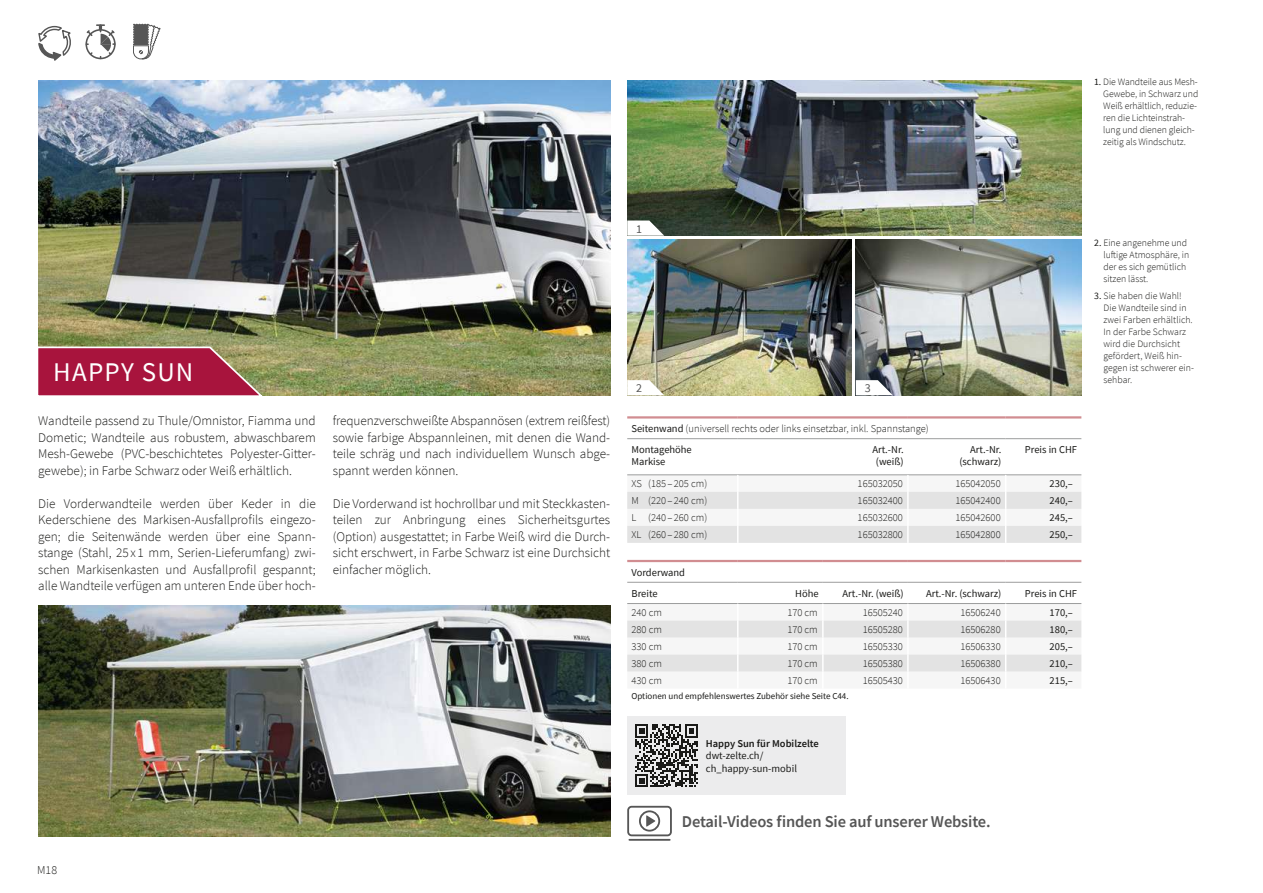
<style>
.page{position:relative;width:1263px;height:893px;background:#fff}
.page>*{position:absolute;margin:0;border:0;box-sizing:border-box;transform-origin:0 0}
.t1{font:27px "Source Sans Pro";letter-spacing:.045em;color:#fff}
.t2{font:600 16.5px "Source Sans Pro";letter-spacing:-.01em;color:#565656}
.t3{font:300 13.2px/16.5px "Source Sans Pro";color:#1a1a18;text-align:justify}
.t4{font:12px "Source Sans Pro";color:#565656}
.t5{font:300 12px "Source Sans Pro";color:#1a1a18}
.t6{font:300 10.5px/20.4px "Source Sans Pro";color:#1a1a18}
.t7{font:10.5px/12px "Source Sans Pro";color:#1a1a18}
.t8{font:600 10.5px "Source Sans Pro";color:#1a1a18}
.t9{font:300 9.75px/12px "Source Sans Pro";color:#1a1a18}
.t10{font:9px "Source Sans Pro";color:#1a1a18}
.s1{font-weight:400}
</style>
<div class="page">
<img style="left:38px;top:80px;width:572px;height:315px">
<img style="left:627px;top:80px;width:454px;height:156px">
<img style="left:627px;top:240px;width:224px;height:155px">
<img style="left:856px;top:240px;width:225px;height:155px">
<img style="left:38px;top:605px;width:572px;height:231px">
<svg style="left:38px;top:346px;width:228px;height:50px"></svg>
<svg style="left:38px;top:26px;width:33px;height:35px"></svg>
<div style="left:85px;top:29px;width:31px;height:30px;border:2px solid #565656;border-radius:50%"></div>
<svg style="left:85px;top:24px;width:31px;height:34px"></svg>
<svg style="left:133px;top:24px;width:27px;height:35px"></svg>
<div style="left:627px;top:716px;width:219px;height:79px;background:#ececed"></div>
<svg style="left:627px;top:221px;width:37px;height:15px"></svg>
<svg style="left:627px;top:380px;width:37px;height:15px"></svg>
<svg style="left:856px;top:380px;width:37px;height:15px"></svg>
<div style="left:627px;top:806px;width:45px;height:30px;border:2px solid #565656;border-radius:3px"></div>
<div style="left:639px;top:810px;width:21px;height:22px;border:2px solid #565656;border-radius:50%"></div>
<svg style="left:646px;top:815px;width:9px;height:12px"></svg>
<hr style="left:629px;top:839px;width:41px;height:2px;background:#565656">
<svg style="left:635px;top:724px;width:63px;height:63px"></svg>
<svg style="left:627px;top:475px;width:454px;height:68px"></svg>
<hr style="left:627px;top:438px;width:111px;height:1px;background:#9c9d9d">
<hr style="left:738px;top:438px;width:170px;height:1px;background:#9c9d9d">
<hr style="left:908px;top:438px;width:98px;height:1px;background:#9c9d9d">
<hr style="left:1006px;top:438px;width:75px;height:1px;background:#9c9d9d">
<hr style="left:627px;top:416px;width:111px;height:3px;background:#d18d91">
<hr style="left:738px;top:416px;width:170px;height:3px;background:#d18d91">
<hr style="left:908px;top:416px;width:98px;height:3px;background:#d18d91">
<hr style="left:1006px;top:416px;width:75px;height:3px;background:#d18d91">
<svg style="left:627px;top:603px;width:454px;height:69px"></svg>
<hr style="left:627px;top:582px;width:111px;height:1px;background:#9c9d9d">
<hr style="left:738px;top:582px;width:85px;height:1px;background:#9c9d9d">
<hr style="left:823px;top:582px;width:85px;height:1px;background:#9c9d9d">
<hr style="left:908px;top:582px;width:98px;height:1px;background:#9c9d9d">
<hr style="left:1006px;top:582px;width:75px;height:1px;background:#9c9d9d">
<hr style="left:627px;top:560px;width:111px;height:2px;background:#d18d91">
<hr style="left:738px;top:560px;width:85px;height:2px;background:#d18d91">
<hr style="left:823px;top:560px;width:85px;height:2px;background:#d18d91">
<hr style="left:908px;top:560px;width:98px;height:2px;background:#d18d91">
<hr style="left:1006px;top:560px;width:75px;height:2px;background:#d18d91">
<p class="t9" style="left:1103px;top:75px;width:97px;text-indent:-9px"><span class="s1">1.</span> Die Wandteile aus Mesh-<br>Gewebe, in Schwarz und<br>Weiß erhältlich, reduzie&shy;ren die Lichteinstrah&shy;lung und dienen gleich&shy;zeitig als Windschutz.</p>
<h1 class="t1" style="left:53px;top:355px;width:142px">HAPPY SUN</h1>
<p class="t3" style="left:38px;top:412px;width:279px">Wandteile passend zu Thule/Omnistor, Fiamma und Dometic; Wandteile aus robustem, abwaschbarem Mesh-Gewebe (PVC-beschichtetes Polyester-Gitter&shy;gewebe); in Farbe Schwarz oder Weiß erhältlich.</p>
<p class="t3" style="left:38px;top:495px;width:279px">Die Vorderwandteile werden über Keder in die Kederschiene des Markisen-Ausfallprofils eingezo&shy;gen; die Seitenwände werden über eine Spann&shy;stange (Stahl, 25 x 1 mm, Serien-Lieferumfang) zwi&shy;schen Markisenkasten und Ausfallprofil gespannt; alle Wandteile verfügen am unteren Ende über hoch-</p>
<p class="t3" style="left:333px;top:412px;width:279px">frequenzverschweißte Abspannösen (extrem reißfest) sowie farbige Abspannleinen, mit denen die Wand&shy;teile schräg und nach individuellem Wunsch abge&shy;spannt werden können.</p>
<p class="t3" style="left:333px;top:495px;width:279px">Die Vorderwand ist hochrollbar und mit Steckkasten&shy;teilen zur Anbringung eines Sicherheitsgurtes (Option) ausgestattet; in Farbe Weiß wird die Durch&shy;sicht erschwert, in Farbe Schwarz ist eine Durchsicht einfacher möglich.</p>
<p class="t5" style="left:37px;top:862px;width:21px">M18</p>
<p class="t4" style="left:636px;top:221px;width:7px">1</p>
<p class="t4" style="left:636px;top:381px;width:7px">2</p>
<p class="t4" style="left:865px;top:381px;width:7px">3</p>
<p class="t6" style="left:631px;top:419px;width:299px"><span class="s1">Seitenwand</span> (universell rechts oder links einsetzbar, inkl. Spannstange)<br><span class="s1">Montagehöhe</span></p>
<p class="t7" style="left:631px;top:455px;width:35px">Markise</p>
<p class="t7" style="left:872px;top:443px;width:33px;text-align:center">Art.-Nr. (weiß)</p>
<p class="t7" style="left:959px;top:443px;width:44px;text-align:right">Art.-Nr. (schwarz)</p>
<p class="t7" style="left:1025px;top:443px;width:54px">Preis in CHF</p>
<p class="t6" style="left:631px;top:474px;width:77px">XS (185 – 205 cm)</p>
<p class="t6" style="left:858px;top:474px;width:47px">165032050</p>
<p class="t6" style="left:955px;top:474px;width:47px">165042050</p>
<p class="t7" style="left:1049px;top:478px;width:25px">230,–</p>
<p class="t6" style="left:631px;top:491px;width:77px">M (220 – 240 cm)</p>
<p class="t6" style="left:858px;top:491px;width:47px">165032400</p>
<p class="t6" style="left:955px;top:491px;width:47px">165042400</p>
<p class="t7" style="left:1049px;top:495px;width:25px">240,–</p>
<p class="t6" style="left:631px;top:508px;width:77px">L (240 – 260 cm)</p>
<p class="t6" style="left:858px;top:508px;width:47px">165032600</p>
<p class="t6" style="left:955px;top:508px;width:47px">165042600</p>
<p class="t7" style="left:1049px;top:512px;width:25px">245,–</p>
<p class="t6" style="left:631px;top:525px;width:77px">XL (260 – 280 cm)</p>
<p class="t6" style="left:858px;top:525px;width:47px">165032800</p>
<p class="t6" style="left:955px;top:525px;width:47px">165042800</p>
<p class="t7" style="left:1049px;top:529px;width:25px">250,–</p>
<p class="t7" style="left:631px;top:562px;width:55px;line-height:20.9px">Vorderwand<br>Breite</p>
<p class="t7" style="left:795px;top:587px;width:25px">Höhe</p>
<p class="t7" style="left:842px;top:587px;width:63px">Art.-Nr. (weiß)</p>
<p class="t7" style="left:926px;top:587px;width:77px">Art.-Nr. (schwarz)</p>
<p class="t7" style="left:1025px;top:587px;width:54px">Preis in CHF</p>
<p class="t6" style="left:631px;top:602px;width:32px">240 cm</p>
<p class="t6" style="left:787px;top:602px;width:32px">170 cm</p>
<p class="t6" style="left:863px;top:602px;width:42px">16505240</p>
<p class="t6" style="left:960px;top:602px;width:42px">16506240</p>
<p class="t7" style="left:1049px;top:606px;width:25px">170,–</p>
<p class="t6" style="left:631px;top:619px;width:32px">280 cm</p>
<p class="t6" style="left:787px;top:619px;width:32px">170 cm</p>
<p class="t6" style="left:863px;top:619px;width:42px">16505280</p>
<p class="t6" style="left:960px;top:619px;width:42px">16506280</p>
<p class="t7" style="left:1049px;top:623px;width:25px">180,–</p>
<p class="t6" style="left:631px;top:636px;width:32px">330 cm</p>
<p class="t6" style="left:787px;top:636px;width:32px">170 cm</p>
<p class="t6" style="left:863px;top:636px;width:42px">16505330</p>
<p class="t6" style="left:960px;top:636px;width:42px">16506330</p>
<p class="t7" style="left:1049px;top:640px;width:25px">205,–</p>
<p class="t6" style="left:631px;top:653px;width:32px">380 cm</p>
<p class="t6" style="left:787px;top:653px;width:32px">170 cm</p>
<p class="t6" style="left:863px;top:653px;width:42px">16505380</p>
<p class="t6" style="left:960px;top:653px;width:42px">16506380</p>
<p class="t7" style="left:1049px;top:657px;width:25px">210,–</p>
<p class="t6" style="left:631px;top:670px;width:32px">430 cm</p>
<p class="t6" style="left:787px;top:670px;width:32px">170 cm</p>
<p class="t6" style="left:863px;top:670px;width:42px">16505430</p>
<p class="t6" style="left:960px;top:670px;width:42px">16506430</p>
<p class="t7" style="left:1049px;top:674px;width:25px">215,–</p>
<p class="t10" style="left:631px;top:691px;width:219px">Optionen und empfehlenswertes Zubehör siehe Seite C44.</p>
<p class="t8" style="left:706px;top:736px;width:114px">Happy Sun für Mobilzelte</p>
<p class="t7" style="left:706px;top:749px;width:93px;line-height:12.6px">dwt-zelte.ch/ ch_happy-sun-mobil</p>
<p class="t2" style="left:682px;top:810px;width:310px">Detail-Videos finden Sie auf unserer Website.</p>
<p class="t9" style="left:1103px;top:237px;width:87px;text-indent:-9px"><span class="s1">2.</span> Eine angenehme und luftige Atmosphäre, in der es sich gemütlich sitzen lässt.</p>
<p class="t9" style="left:1103px;top:289px;width:92px;text-indent:-9px"><span class="s1">3.</span> Sie haben die Wahl!<br>Die Wandteile sind in zwei Farben erhältlich.<br>In der Farbe Schwarz wird die Durchsicht gefördert, Weiß hin&shy;gegen ist schwerer ein&shy;sehbar.</p>
</div>
